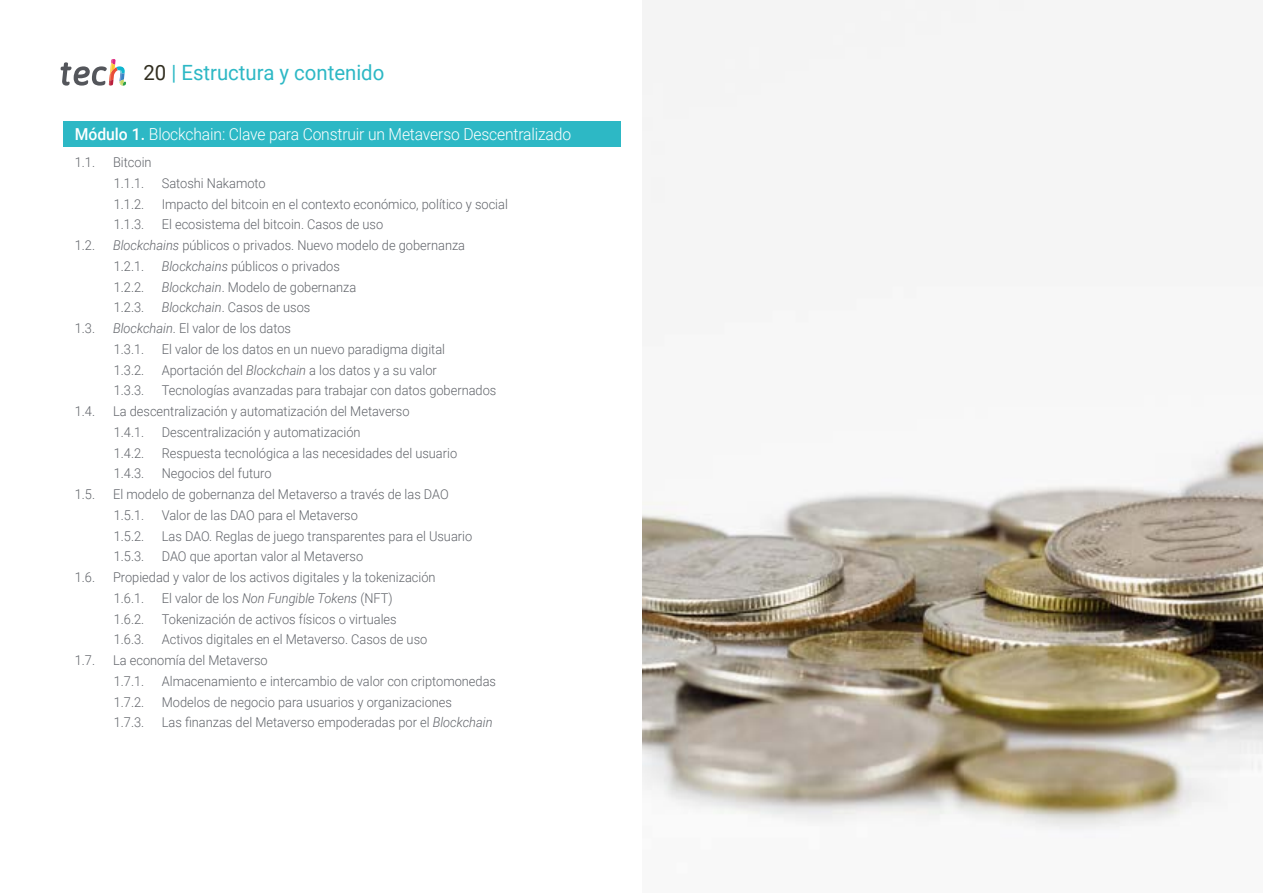
<style>
.page{position:relative;width:1263px;height:893px;background:#fff}
.page>*{position:absolute;margin:0;border:0;box-sizing:border-box;transform-origin:0 0}
.t1{font:21px "Roboto";color:#2db8c5}
.t2{font:300 16.5px "Roboto";letter-spacing:-.01em;color:#fff;scale:.95 1}
.t3{font:300 13.5px/20.7px "Roboto";color:#61646a;scale:.95 1}
.s1{color:#312e20}
.s2{font-weight:500}
.s3{font-style:italic}
</style>
<div class="page">
<img style="left:642px;top:0;width:621px;height:831px">
<div style="left:64px;top:121px;width:557px;height:25px;background:#2db8c5"></div>
<svg style="left:61px;top:59px;width:65px;height:27px"></svg>
<h1 class="t1" style="left:144px;top:57px;width:242px"><span class="s1">20</span> | Estructura y contenido</h1>
<p class="t2" style="left:75px;top:123px;width:524px"><span class="s2">Módulo 1.</span> Blockchain: Clave para Construir un Metaverso Descentralizado</p>
<p class="t3" style="left:75px;top:151px;width:23px">1.1.</p>
<p class="t3" style="left:113px;top:151px;width:42px">Bitcoin<br>1.1.1.</p>
<p class="t3" style="left:162px;top:172px;width:111px">Satoshi Nakamoto</p>
<p class="t3" style="left:114px;top:193px;width:34px">1.1.2.</p>
<p class="t3" style="left:162px;top:193px;width:366px">Impacto del bitcoin en el contexto económico, político y social</p>
<p class="t3" style="left:114px;top:214px;width:34px">1.1.3.</p>
<p class="t3" style="left:162px;top:214px;width:235px">El ecosistema del bitcoin. Casos de uso</p>
<p class="t3" style="left:75px;top:234px;width:23px">1.2.</p>
<p class="t3" style="left:113px;top:234px;width:372px"><span class="s3">Blockchains</span> públicos o privados. Nuevo modelo de gobernanza<br>1.2.1.</p>
<p class="t3" style="left:162px;top:255px;width:189px"><span class="s3">Blockchains</span> públicos o privados</p>
<p class="t3" style="left:114px;top:276px;width:34px">1.2.2.</p>
<p class="t3" style="left:162px;top:276px;width:206px"><span class="s3">Blockchain</span>. Modelo de gobernanza</p>
<p class="t3" style="left:114px;top:297px;width:34px">1.2.3.</p>
<p class="t3" style="left:162px;top:297px;width:158px"><span class="s3">Blockchain</span>. Casos de usos</p>
<p class="t3" style="left:75px;top:317px;width:23px">1.3.</p>
<p class="t3" style="left:113px;top:317px;width:189px"><span class="s3">Blockchain</span>. El valor de los datos<br>1.3.1.</p>
<p class="t3" style="left:162px;top:338px;width:300px">El valor de los datos en un nuevo paradigma digital</p>
<p class="t3" style="left:114px;top:359px;width:34px">1.3.2.</p>
<p class="t3" style="left:162px;top:359px;width:291px">Aportación del <span class="s3">Blockchain</span> a los datos y a su valor</p>
<p class="t3" style="left:114px;top:380px;width:34px">1.3.3.</p>
<p class="t3" style="left:162px;top:380px;width:354px">Tecnologías avanzadas para trabajar con datos gobernados</p>
<p class="t3" style="left:75px;top:400px;width:23px">1.4.</p>
<p class="t3" style="left:113px;top:400px;width:314px">La descentralización y automatización del Metaverso<br>1.4.1.</p>
<p class="t3" style="left:162px;top:421px;width:211px">Descentralización y automatización</p>
<p class="t3" style="left:114px;top:442px;width:34px">1.4.2.</p>
<p class="t3" style="left:162px;top:442px;width:312px">Respuesta tecnológica a las necesidades del usuario</p>
<p class="t3" style="left:114px;top:463px;width:34px">1.4.3.</p>
<p class="t3" style="left:162px;top:463px;width:117px">Negocios del futuro</p>
<p class="t3" style="left:75px;top:483px;width:23px">1.5.</p>
<p class="t3" style="left:113px;top:483px;width:355px">El modelo de gobernanza del Metaverso a través de las DAO<br>1.5.1.</p>
<p class="t3" style="left:162px;top:504px;width:208px">Valor de las DAO para el Metaverso</p>
<p class="t3" style="left:114px;top:525px;width:34px">1.5.2.</p>
<p class="t3" style="left:162px;top:525px;width:328px">Las DAO. Reglas de juego transparentes para el Usuario</p>
<p class="t3" style="left:114px;top:546px;width:34px">1.5.3.</p>
<p class="t3" style="left:162px;top:546px;width:214px">DAO que aportan valor al Metaverso</p>
<p class="t3" style="left:75px;top:566px;width:23px">1.6.</p>
<p class="t3" style="left:113px;top:566px;width:341px">Propiedad y valor de los activos digitales y la tokenización<br>1.6.1.</p>
<p class="t3" style="left:162px;top:587px;width:245px">El valor de los <span class="s3">Non Fungible Tokens</span> (NFT)</p>
<p class="t3" style="left:114px;top:608px;width:34px">1.6.2.</p>
<p class="t3" style="left:162px;top:608px;width:249px">Tokenización de activos físicos o virtuales</p>
<p class="t3" style="left:114px;top:629px;width:34px">1.6.3.</p>
<p class="t3" style="left:162px;top:629px;width:281px">Activos digitales en el Metaverso. Casos de uso</p>
<p class="t3" style="left:75px;top:649px;width:23px">1.7.</p>
<p class="t3" style="left:113px;top:649px;width:164px">La economía del Metaverso<br>1.7.1.</p>
<p class="t3" style="left:162px;top:670px;width:353px">Almacenamiento e intercambio de valor con criptomonedas</p>
<p class="t3" style="left:114px;top:691px;width:34px">1.7.2.</p>
<p class="t3" style="left:162px;top:691px;width:307px">Modelos de negocio para usuarios y organizaciones</p>
<p class="t3" style="left:114px;top:712px;width:34px">1.7.3.</p>
<p class="t3" style="left:162px;top:712px;width:350px">Las finanzas del Metaverso empoderadas por el <span class="s3">Blockchain</span></p>
</div>
